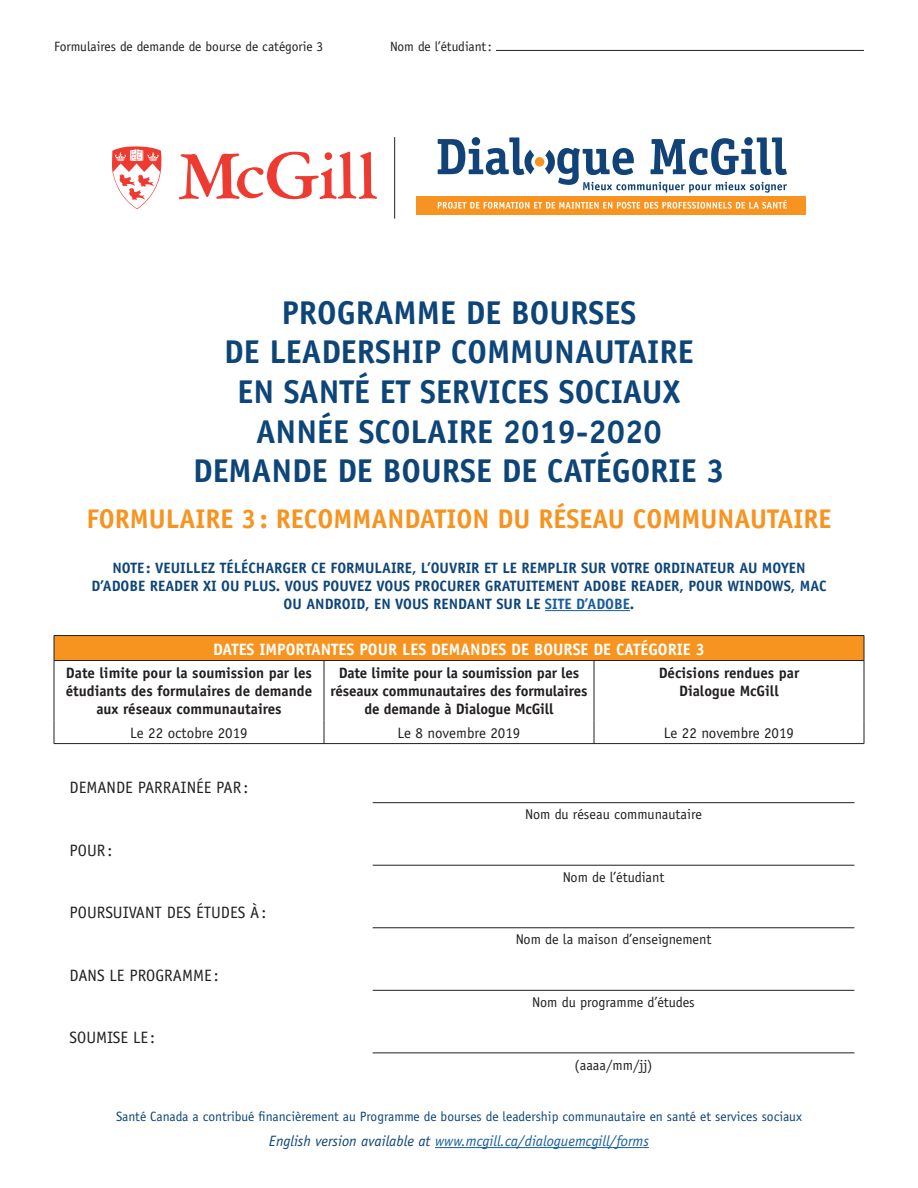
<style>
.page{position:relative;width:918px;height:1188px;background:#fff}
.page>*{position:absolute;margin:0;border:0;box-sizing:border-box;transform-origin:0 0}
.t1{font:700 33px/39.6px "Officina Sans";color:#0e4579;text-align:center}
.t2{font:700 27px "Officina Sans";color:#f79420}
.t3{font:16.5px "Officina Sans";color:#231f20}
.t4{font:700 16.5px "Officina Sans";color:#fff}
.t5{font:700 15px/18px "Officina Sans";color:#231f20;text-align:center}
.t6{font:700 15px/18px "Officina Sans";color:#0e4579;text-align:center}
.t7{font:italic 15px "Officina Sans";color:#175d9e}
.t8{font:15px "Officina Sans";color:#231f20}
.t9{font:14.25px "Officina Sans";color:#231f20}
.t10{font:13.5px "Officina Sans";color:#0e4579}
.t11{font:13.5px "Officina Sans";color:#231f20}
.s1{color:#175d9e}
.s2{color:#0e4579}
</style>
<div class="page">
<hr style="left:545px;top:610px;width:85px;height:1px;background:#175d9e">
<hr style="left:435px;top:1147px;width:214px;height:1px;background:#175d9e">
<div style="left:54px;top:636px;width:810px;height:25px;background:#f79420"></div>
<hr style="left:54px;top:661px;width:1px;height:59px;background:#231f20">
<hr style="left:324px;top:661px;width:1px;height:59px;background:#231f20">
<hr style="left:594px;top:661px;width:1px;height:59px;background:#231f20">
<hr style="left:864px;top:661px;width:1px;height:59px;background:#231f20">
<svg style="left:54px;top:720px;width:1px;height:23px"></svg>
<svg style="left:324px;top:720px;width:1px;height:23px"></svg>
<svg style="left:594px;top:720px;width:1px;height:23px"></svg>
<svg style="left:864px;top:720px;width:1px;height:23px"></svg>
<hr style="left:54px;top:743px;width:270px;height:1px;background:#231f20">
<hr style="left:324px;top:743px;width:270px;height:1px;background:#231f20">
<hr style="left:594px;top:743px;width:270px;height:1px;background:#231f20">
<hr style="left:54px;top:635px;width:270px;height:1px;background:#231f20">
<svg style="left:54px;top:636px;width:1px;height:24px"></svg>
<hr style="left:324px;top:635px;width:270px;height:1px;background:#231f20">
<hr style="left:594px;top:635px;width:270px;height:1px;background:#231f20">
<svg style="left:864px;top:636px;width:1px;height:24px"></svg>
<hr style="left:54px;top:660px;width:270px;height:1px;background:#231f20">
<hr style="left:324px;top:660px;width:270px;height:1px;background:#231f20">
<hr style="left:594px;top:660px;width:270px;height:1px;background:#231f20">
<hr style="left:373px;top:802px;width:481px;height:1px;background:#231f20">
<hr style="left:373px;top:865px;width:481px;height:1px;background:#231f20">
<hr style="left:373px;top:927px;width:481px;height:1px;background:#231f20">
<hr style="left:373px;top:990px;width:481px;height:1px;background:#231f20">
<hr style="left:373px;top:1052px;width:481px;height:1px;background:#231f20">
<div style="left:416px;top:196px;width:390px;height:19px;background:#f79320"></div>
<svg style="left:438px;top:137px;width:96px;height:38px"></svg>
<div style="left:535px;top:157px;width:9px;height:10px;background:#f79320;border-radius:50%"></div>
<svg style="left:545px;top:137px;width:242px;height:56px"></svg>
<svg style="left:438px;top:200px;width:349px;height:9px"></svg>
<svg style="left:112px;top:146px;width:50px;height:63px"></svg>
<svg style="left:178px;top:151px;width:199px;height:49px"></svg>
<hr style="left:496px;top:50px;width:368px;height:1px;background:#231f20">
<hr style="left:394px;top:137px;width:1px;height:82px;background:#231f20">
<p class="t11" style="left:54px;top:38px;width:271px">Formulaires de demande de bourse de catégorie 3</p>
<p class="t11" style="left:390px;top:38px;width:103px">Nom de l’étudiant:</p>
<p class="t1" style="left:193px;top:292px;width:533px">PROGRAMME DE BOURSES<br>DE LEADERSHIP COMMUNAUTAIRE<br>EN SANTÉ ET SERVICES SOCIAUX<br>ANNÉE SCOLAIRE 2019-2020<br>DEMANDE DE BOURSE DE CATÉGORIE 3</p>
<p class="t2" style="left:86px;top:502px;width:747px">FORMULAIRE 3: RECOMMANDATION DU RÉSEAU COMMUNAUTAIRE</p>
<p class="t6" style="left:91px;top:559px;width:737px">NOTE : VEUILLEZ TÉLÉCHARGER CE FORMULAIRE, L’OUVRIR ET LE REMPLIR SUR VOTRE ORDINATEUR AU MOYEN<br>D’ADOBE READER XI OU PLUS. VOUS POUVEZ VOUS PROCURER GRATUITEMENT ADOBE READER, POUR WINDOWS, MAC<br>OU ANDROID, EN VOUS RENDANT SUR LE <span class="s1">SITE D’ADOBE</span>.</p>
<p class="t4" style="left:213px;top:639px;width:493px">DATES IMPORTANTES POUR LES DEMANDES DE BOURSE DE CATÉGORIE 3</p>
<p class="t5" style="left:66px;top:664px;width:248px">Date limite pour la soumission par les étudiants des formulaires de demande aux réseaux communautaires</p>
<p class="t5" style="left:331px;top:664px;width:258px">Date limite pour la soumission par les réseaux communautaires des formulaires de demande à Dialogue McGill</p>
<p class="t5" style="left:659px;top:664px;width:142px">Décisions rendues par</p>
<p class="t5" style="left:679px;top:682px;width:101px">Dialogue McGill</p>
<p class="t8" style="left:130px;top:724px;width:119px">Le 22 octobre 2019</p>
<p class="t8" style="left:398px;top:724px;width:124px">Le 8 novembre 2019</p>
<p class="t8" style="left:664px;top:724px;width:132px">Le 22 novembre 2019</p>
<p class="t3" style="left:70px;top:777px;width:180px">DEMANDE PARRAINÉE PAR:</p>
<p class="t9" style="left:525px;top:806px;width:178px">Nom du réseau communautaire</p>
<p class="t3" style="left:70px;top:841px;width:44px">POUR:</p>
<p class="t9" style="left:563px;top:869px;width:103px">Nom de l’étudiant</p>
<p class="t3" style="left:70px;top:903px;width:198px">POURSUIVANT DES ÉTUDES À:</p>
<p class="t9" style="left:516px;top:931px;width:197px">Nom de la maison d’enseignement</p>
<p class="t3" style="left:70px;top:966px;width:151px">DANS LE PROGRAMME :</p>
<p class="t9" style="left:532px;top:994px;width:164px">Nom du programme d’études</p>
<p class="t3" style="left:70px;top:1028px;width:87px">SOUMISE LE :</p>
<p class="t9" style="left:575px;top:1056px;width:80px">(aaaa/mm/jj)</p>
<p class="t10" style="left:116px;top:1109px;width:687px">Santé Canada a contribué financièrement au Programme de bourses de leadership communautaire en santé et services sociaux</p>
<p class="t7" style="left:269px;top:1132px;width:381px"><span class="s2">English version available at</span> www.mcgill.ca/dialoguemcgill/forms</p>
</div>
